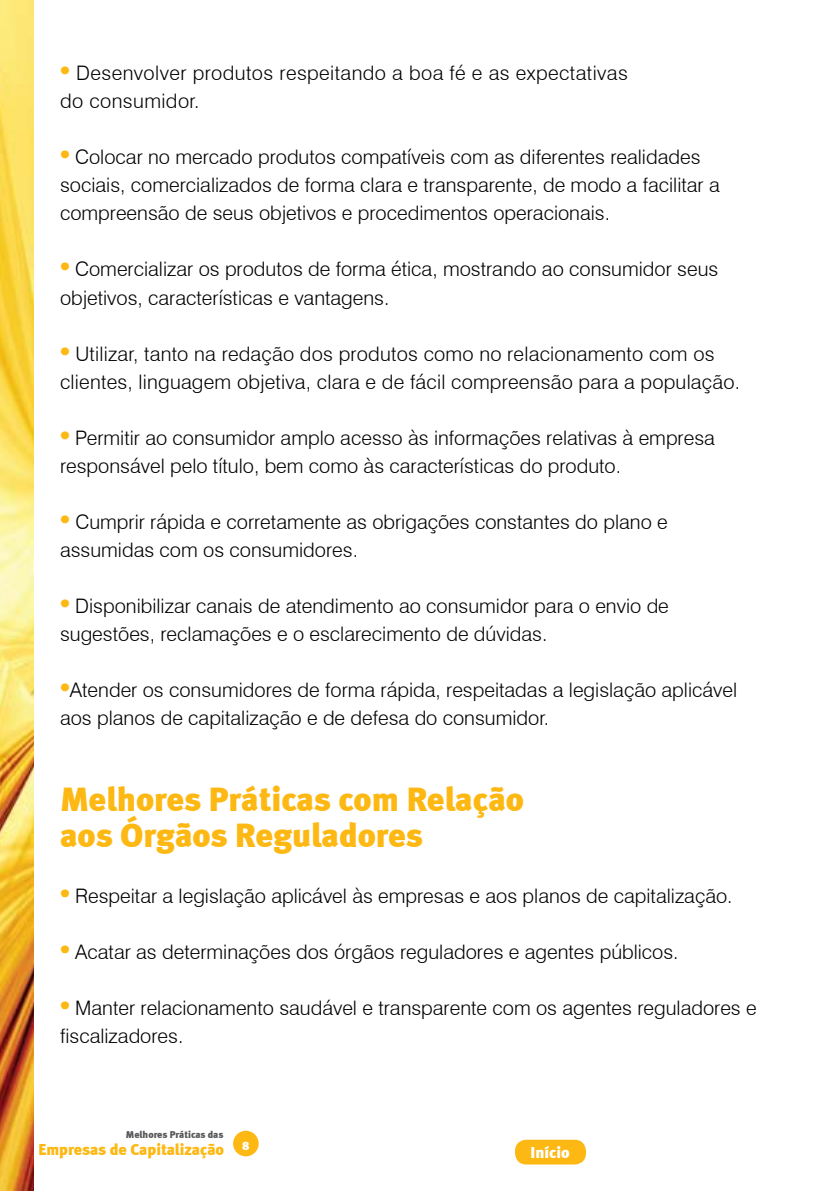
<style>
.page{position:relative;width:840px;height:1191px;background:#fff}
.page>*{position:absolute;margin:0;border:0;box-sizing:border-box;transform-origin:0 0}
.t1{font:34px/36px "Meta Black LF";color:#fdb813}
.t2{font:300 20px/28px "Swiss 721 BT";color:#000}
.t3{font:300 20px/28px "Swiss 721 BT";letter-spacing:.02em;color:#000}
.t4{font:16px "Meta Black LF";color:#fdb813}
.t5{font:16px "Meta Black LF";color:#fff}
.t6{font:10px "Meta Black LF";color:#58595b}
.s1{font-family:"Arial";font-weight:700;font-size:28px;color:#fdb813}
</style>
<div class="page">
<img style="left:0;top:0;width:34px;height:1191px">
<div style="left:233px;top:1130px;width:25px;height:26px;background:#fdb813;border-radius:50%"></div>
<div style="left:514px;top:1139px;width:71px;height:25px;background:#fdb813;border-radius:11px"></div>
<p class="t3" style="left:60px;top:59px;width:569px"><span class="s1">•</span> Desenvolver produtos respeitando a boa fé e as expectativas do consumidor.</p>
<p class="t2" style="left:60px;top:143px;width:661px"><span class="s1">•</span> Colocar no mercado produtos compatíveis com as diferentes realidades sociais, comercializados de forma clara e transparente, de modo a facilitar a compreensão de seus objetivos e procedimentos operacionais.</p>
<p class="t2" style="left:60px;top:255px;width:659px"><span class="s1">•</span> Comercializar os produtos de forma ética, mostrando ao consumidor seus objetivos, características e vantagens.</p>
<p class="t2" style="left:60px;top:339px;width:681px"><span class="s1">•</span> Utilizar, tanto na redação dos produtos como no relacionamento com os clientes, linguagem objetiva, clara e de fácil compreensão para a população.</p>
<p class="t2" style="left:60px;top:423px;width:656px"><span class="s1">•</span> Permitir ao consumidor amplo acesso às informações relativas à empresa responsável pelo título, bem como às características do produto.</p>
<p class="t2" style="left:60px;top:507px;width:609px"><span class="s1">•</span> Cumprir rápida e corretamente as obrigações constantes do plano e assumidas com os consumidores.</p>
<p class="t2" style="left:60px;top:591px;width:610px"><span class="s1">•</span> Disponibilizar canais de atendimento ao consumidor para o envio de sugestões, reclamações e o esclarecimento de dúvidas.</p>
<p class="t2" style="left:60px;top:675px;width:678px"><span class="s1">•</span>Atender os consumidores de forma rápida, respeitadas a legislação aplicável aos planos de capitalização e de defesa do consumidor.</p>
<h1 class="t1" style="left:60px;top:780px;width:465px">Melhores Práticas com Relação aos Órgãos Reguladores</h1>
<p class="t2" style="left:60px;top:881px;width:673px"><span class="s1">•</span> Respeitar a legislação aplicável às empresas e aos planos de capitalização.</p>
<p class="t2" style="left:60px;top:937px;width:619px"><span class="s1">•</span> Acatar as determinações dos órgãos reguladores e agentes públicos.</p>
<p class="t2" style="left:60px;top:993px;width:697px"><span class="s1">•</span> Manter relacionamento saudável e transparente com os agentes reguladores e fiscalizadores.</p>
<p class="t6" style="left:126px;top:1128px;width:99px">Melhores Práticas das</p>
<p class="t4" style="left:38px;top:1139px;width:212px">Empresas de Capitalização <sup>8</sup></p>
<p class="t5" style="left:530px;top:1142px;width:41px">Início</p>
</div>
